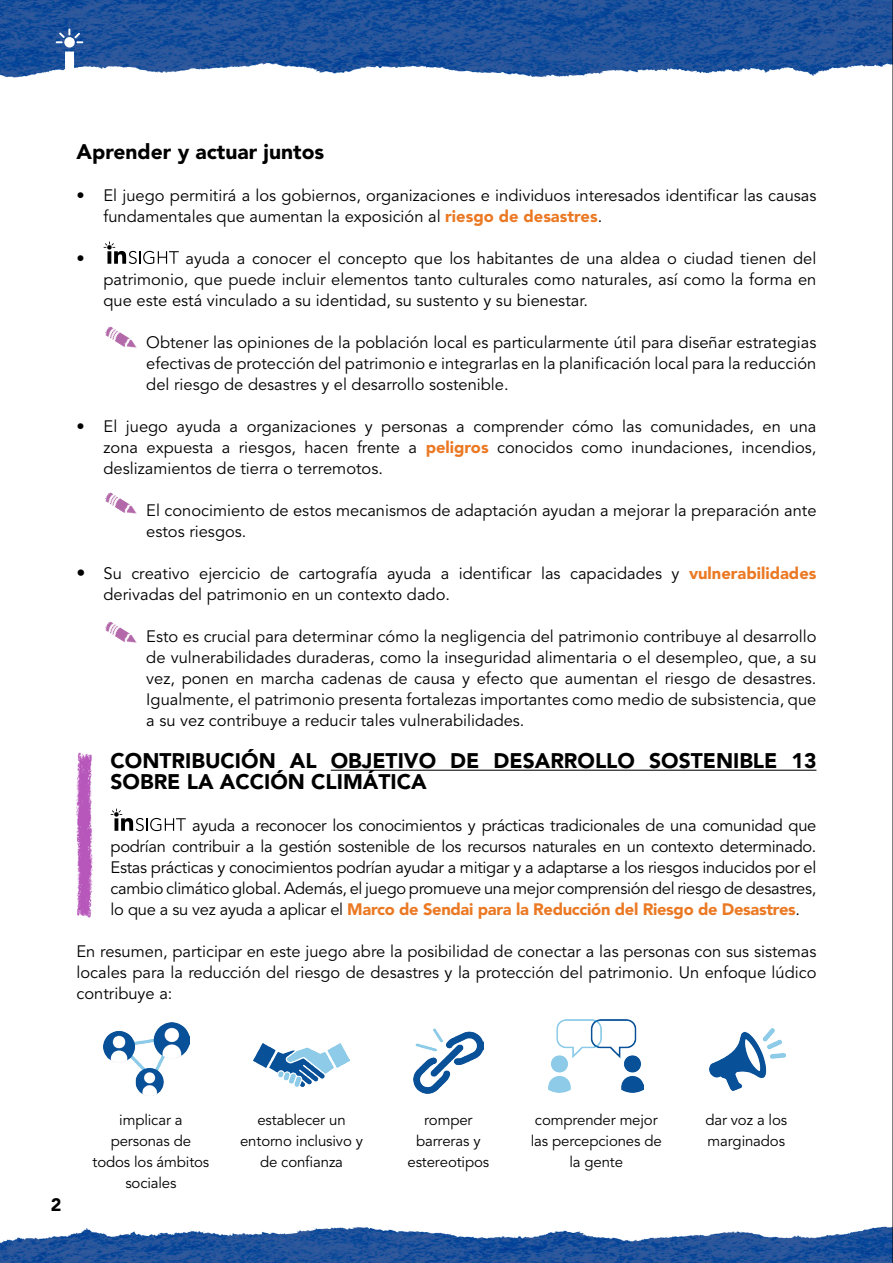
<style>
.page{position:relative;width:893px;height:1263px;background:#fff}
.page>*{position:absolute;margin:0;border:0;box-sizing:border-box;transform-origin:0 0}
.t1{font:900 21px/21px "Avenir LT Std";color:#000}
.t2{font:900 18px "Avenir LT Std";color:#000}
.t3{font:16.5px/21px "Avenir LT Std";color:#000;text-align:justify}
.t4{font:15px/21px "Avenir LT Std";letter-spacing:-.01em;color:#000;text-align:center}
.s1{font-weight:900;color:#eb7924}
.s2{font-size:18px}
</style>
<div class="page">
<img style="left:0;top:0;width:892px;height:78px">
<img style="left:0;top:1226px;width:892px;height:37px">
<svg style="left:56px;top:29px;width:27px;height:49px"></svg>
<img style="left:104px;top:1022px;width:86px;height:73px">
<img style="left:254px;top:1044px;width:95px;height:43px">
<img style="left:413px;top:1029px;width:71px;height:64px">
<img style="left:549px;top:1019px;width:95px;height:73px">
<img style="left:710px;top:1029px;width:76px;height:62px">
<svg style="left:104px;top:241px;width:75px;height:23px"></svg>
<hr style="left:331px;top:770px;width:485px;height:1px;background:#000">
<svg style="left:111px;top:808px;width:75px;height:23px"></svg>
<img style="left:105px;top:326px;width:32px;height:22px">
<img style="left:105px;top:492px;width:32px;height:22px">
<img style="left:105px;top:621px;width:32px;height:22px">
<img style="left:77px;top:752px;width:16px;height:166px">
<hr style="left:892px;top:0;width:1px;height:1263px;background:#000">
<p class="t1" style="left:77px;top:141px;width:249px">Aprender y actuar juntos</p>
<p class="t3" style="left:104px;top:185px;width:714px;text-indent:-27px">• El juego permitirá a los gobiernos, organizaciones e individuos interesados identificar las causas fundamentales que aumentan la exposición al <span class="s1">riesgo de desastres</span>.</p>
<p class="t3" style="left:77px;top:248px;width:10px">•</p>
<p class="t3" style="left:104px;top:248px;width:714px;text-indent:82px">ayuda a conocer el concepto que los habitantes de una aldea o ciudad tienen del patrimonio, que puede incluir elementos tanto culturales como naturales, así como la forma en que este está vinculado a su identidad, su sustento y su bienestar.</p>
<p class="t3" style="left:146px;top:332px;width:672px">Obtener las opiniones de la población local es particularmente útil para diseñar estrategias efectivas de protección del patrimonio e integrarlas en la planificación local para la reducción del riesgo de desastres y el desarrollo sostenible.</p>
<p class="t3" style="left:104px;top:416px;width:714px;text-indent:-27px">• El juego ayuda a organizaciones y personas a comprender cómo las comunidades, en una zona expuesta a riesgos, hacen frente a <span class="s1">peligros</span> conocidos como inundaciones, incendios, deslizamientos de tierra o terremotos.</p>
<p class="t3" style="left:146px;top:500px;width:672px">El conocimiento de estos mecanismos de adaptación ayudan a mejorar la preparación ante estos riesgos.</p>
<p class="t3" style="left:104px;top:563px;width:714px;text-indent:-27px"><span class="s2">•</span> Su creativo ejercicio de cartografía ayuda a identificar las capacidades y <span class="s1">vulnerabilidades </span>derivadas del patrimonio en un contexto dado.</p>
<p class="t3" style="left:146px;top:626px;width:672px">Esto es crucial para determinar cómo la negligencia del patrimonio contribuye al desarrollo de vulnerabilidades duraderas, como la inseguridad alimentaria o el desempleo, que, a su vez, ponen en marcha cadenas de causa y efecto que aumentan el riesgo de desastres.<br>Igualmente, el patrimonio presenta fortalezas importantes como medio de subsistencia, que a su vez contribuye a reducir tales vulnerabilidades.</p>
<p class="t1" style="left:111px;top:750px;width:707px">CONTRIBUCIÓN AL OBJETIVO DE DESARROLLO SOSTENIBLE 13<br>SOBRE LA ACCIÓN CLIMÁTICA</p>
<p class="t3" style="left:111px;top:815px;width:707px;text-indent:82px">ayuda a reconocer los conocimientos y prácticas tradicionales de una comunidad que podrían contribuir a la gestión sostenible de los recursos naturales en un contexto determinado.<br>Estas prácticas y conocimientos podrían ayudar a mitigar y a adaptarse a los riesgos inducidos por el cambio climático global. Además, el juego promueve una mejor comprensión del riesgo de desastres, lo que a su vez ayuda a aplicar el <span class="s1">Marco de Sendai para la Reducción del Riesgo de Desastres</span>.</p>
<p class="t3" style="left:77px;top:941px;width:741px">En resumen, participar en este juego abre la posibilidad de conectar a las personas con sus sistemas locales para la reducción del riesgo de desastres y la protección del patrimonio. Un enfoque lúdico contribuye a:</p>
<p class="t2" style="left:51px;top:1194px;width:12px">2</p>
<p class="t4" style="left:93px;top:1110px;width:118px">implicar a personas de todos los ámbitos sociales</p>
<p class="t4" style="left:240px;top:1110px;width:124px">establecer un entorno inclusivo y de confianza</p>
<p class="t4" style="left:407px;top:1110px;width:83px">romper barreras y estereotipos</p>
<p class="t4" style="left:531px;top:1110px;width:132px">comprender mejor las percepciones de la gente</p>
<p class="t4" style="left:705px;top:1110px;width:83px;text-align:left">dar voz a los marginados</p>
</div>
